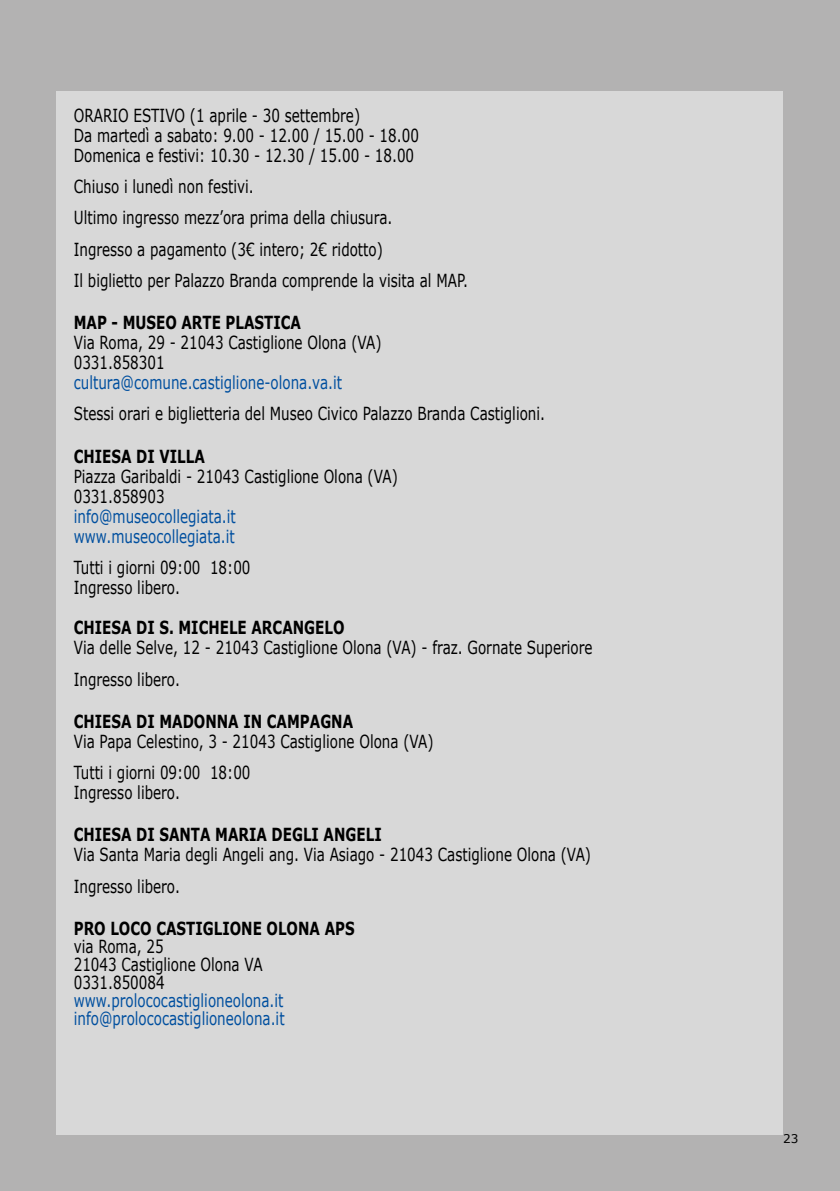
<style>
.page{position:relative;width:840px;height:1191px;background:#fff}
.page>*{position:absolute;margin:0;border:0;box-sizing:border-box;transform-origin:0 0}
.t1{font:18px/31.4px "Verdana";color:#000;scale:.75 1}
.t2{font:18px/20px "Verdana";color:#004f9f;scale:.75 1}
.t3{font:700 18px "Verdana";color:#000;scale:.75 1}
.t4{font:12px "Verdana";color:#000}
</style>
<div class="page">
<div style="left:0;top:0;width:839px;height:1191px;background:#b3b2b2"></div>
<div style="left:57px;top:91px;width:725px;height:1043px;background:#d8d8d8"></div>
<p class="t1" style="left:74px;top:105px;width:461px;line-height:20px">ORARIO ESTIVO (1 aprile - 30 settembre)<br>Da martedì a sabato: 9.00 - 12.00 / 15.00 - 18.00<br>Domenica e festivi: 10.30 - 12.30 / 15.00 - 18.00</p>
<p class="t1" style="left:74px;top:171px;width:527px">Chiuso i lunedì non festivi.<br>Ultimo ingresso mezz’ora prima della chiusura.<br>Ingresso a pagamento (3€ intero; 2€ ridotto)<br>Il biglietto per Palazzo Branda comprende la visita al MAP.</p>
<p class="t3" style="left:74px;top:311px;width:304px">MAP - MUSEO ARTE PLASTICA</p>
<p class="t1" style="left:74px;top:333px;width:412px;line-height:20px">Via Roma, 29 - 21043 Castiglione Olona (VA)<br>0331.858301</p>
<p class="t2" style="left:74px;top:373px;width:359px">cultura@comune.castiglione-olona.va.it</p>
<p class="t1" style="left:74px;top:398px;width:629px">Stessi orari e biglietteria del Museo Civico Palazzo Branda Castiglioni.</p>
<p class="t3" style="left:74px;top:444px;width:176px">CHIESA DI VILLA</p>
<p class="t1" style="left:74px;top:466px;width:433px;line-height:20px">Piazza Garibaldi - 21043 Castiglione Olona (VA)<br>0331.858903</p>
<p class="t2" style="left:74px;top:506px;width:217px">info@museocollegiata.it www.museocollegiata.it</p>
<p class="t1" style="left:74px;top:558px;width:237px;line-height:20px">Tutti i giorni 09:00 18:00<br>Ingresso libero.</p>
<p class="t3" style="left:74px;top:616px;width:362px">CHIESA DI S. MICHELE ARCANGELO</p>
<p class="t1" style="left:74px;top:632px;width:693px">Via delle Selve, 12 - 21043 Castiglione Olona (VA) - fraz. Gornate Superiore<br>Ingresso libero.</p>
<p class="t3" style="left:74px;top:709px;width:374px">CHIESA DI MADONNA IN CAMPAGNA</p>
<p class="t1" style="left:74px;top:726px;width:481px">Via Papa Celestino, 3 - 21043 Castiglione Olona (VA)<br>Tutti i giorni 09:00 18:00</p>
<p class="t1" style="left:74px;top:777px;width:143px">Ingresso libero.</p>
<p class="t3" style="left:74px;top:823px;width:412px">CHIESA DI SANTA MARIA DEGLI ANGELI</p>
<p class="t1" style="left:74px;top:839px;width:690px">Via Santa Maria degli Angeli ang. Via Asiago - 21043 Castiglione Olona (VA)<br>Ingresso libero.</p>
<p class="t3" style="left:74px;top:916px;width:376px">PRO LOCO CASTIGLIONE OLONA APS</p>
<p class="t1" style="left:74px;top:937px;width:253px;line-height:18px">via Roma, 25<br>21043 Castiglione Olona VA<br>0331.850084</p>
<p class="t2" style="left:74px;top:991px;width:282px;line-height:18px">www.prolococastiglioneolona.it info@prolococastiglioneolona.it</p>
<p class="t4" style="left:782px;top:1131px;width:17px">23</p>
</div>
